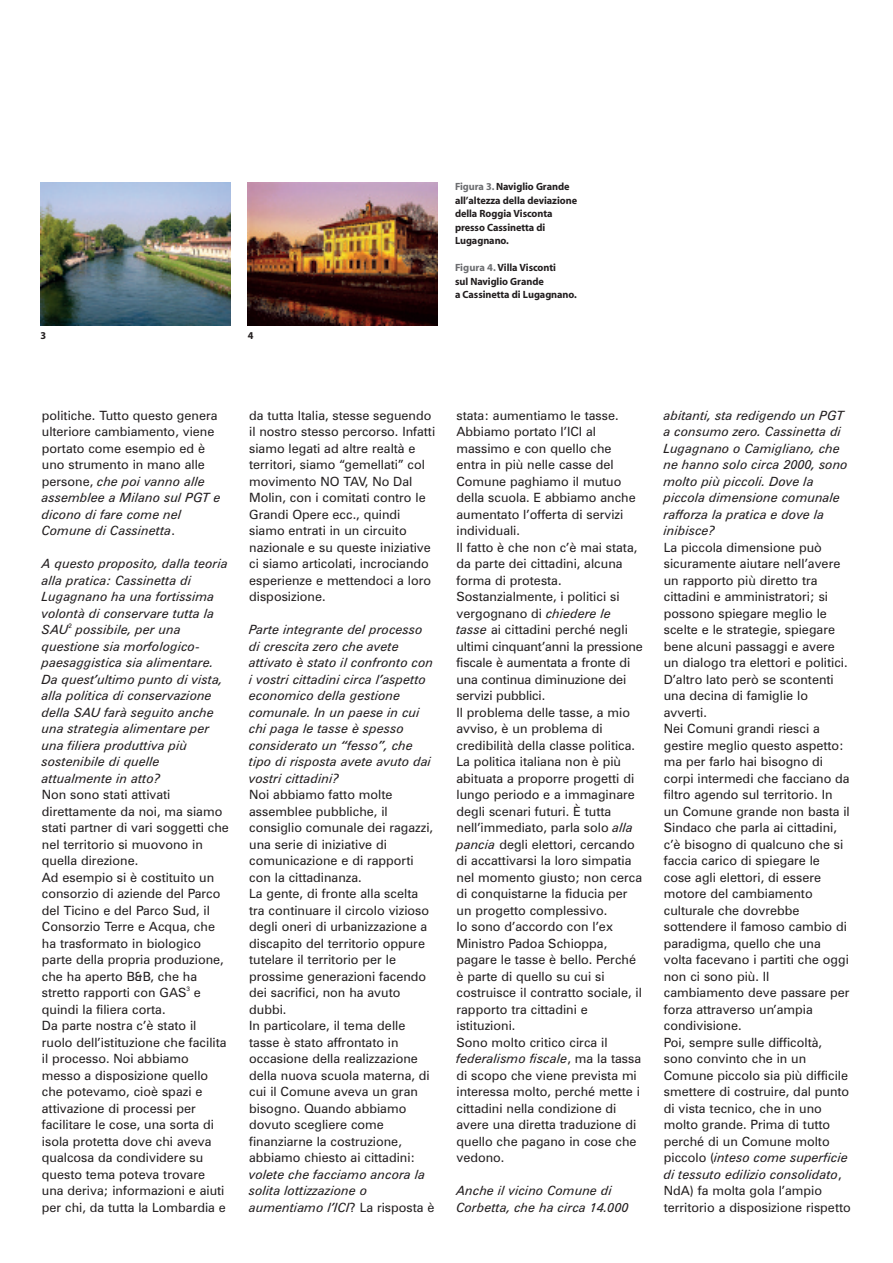
<style>
.page{position:relative;width:893px;height:1263px;background:#fff}
.page>*{position:absolute;margin:0;border:0;box-sizing:border-box;transform-origin:0 0}
.t1{font:12.75px/16.5px "Zurich BT";color:#231f20}
.t2{font:italic 12.75px/16.5px "Zurich BT";color:#231f20}
.t3{font:700 10.5px/13.5px "Myriad";letter-spacing:-.005em;color:#231f20}
.t4{font:6.3px "Zurich BT";color:#231f20}
.s1{color:#6c6d70}
.s2{font-style:italic}
.s3{font-style:normal}
</style>
<div class="page">
<img style="left:40px;top:183px;width:191px;height:143px">
<img style="left:248px;top:183px;width:190px;height:143px">
<p class="t3" style="left:40px;top:329px;width:7px">3</p>
<p class="t3" style="left:248px;top:329px;width:7px">4</p>
<p class="t3" style="left:455px;top:181px;width:124px"><span class="s1">Figura 3.</span> Naviglio Grande all’altezza della deviazione della Roggia Visconta presso Cassinetta di<br>Lugagnano.</p>
<p class="t3" style="left:455px;top:262px;width:123px"><span class="s1">Figura 4.</span> Villa Visconti<br>sul Naviglio Grande<br>a Cassinetta di Lugagnano.</p>
<p class="t1" style="left:42px;top:407px;width:180px">politiche. Tutto questo genera ulteriore cambiamento, viene portato come esempio ed è uno strumento in mano alle persone, <span class="s2">che poi vanno alle assemblee a Milano sul PGT e dicono di fare come nel<br>Comune di Cassinetta</span>.</p>
<p class="t2" style="left:42px;top:556px;width:188px">A questo proposito, dalla teoria alla pratica: Cassinetta di<br>Lugagnano ha una fortissima volontà di conservare tutta la<br>SAU</p>
<p class="t4" style="left:68px;top:622px;width:5px">2</p>
<p class="t2" style="left:42px;top:622px;width:182px;text-indent:34px">possibile, per una questione sia morfologico&shy;paesaggistica sia alimentare.<br>Da quest’ultimo punto di vista, alla politica di conservazione della SAU farà seguito anche una strategia alimentare per una filiera produttiva più sostenibile di quelle attualmente in atto?</p>
<p class="t1" style="left:42px;top:787px;width:189px">Non sono stati attivati direttamente da noi, ma siamo stati partner di vari soggetti che nel territorio si muovono in quella direzione.<br>Ad esempio si è costituito un consorzio di aziende del Parco del Ticino e del Parco Sud, il<br>Consorzio Terre e Acqua, che ha trasformato in biologico parte della propria produzione, che ha aperto B&amp;B, che ha stretto rapporti con GAS</p>
<p class="t4" style="left:186px;top:985px;width:5px">3</p>
<p class="t1" style="left:194px;top:985px;width:9px">e</p>
<p class="t1" style="left:42px;top:1001px;width:186px">quindi la filiera corta.<br>Da parte nostra c’è stato il ruolo dell’istituzione che facilita il processo. Noi abbiamo messo a disposizione quello che potevamo, cioè spazi e attivazione di processi per facilitare le cose, una sorta di isola protetta dove chi aveva qualcosa da condividere su questo tema poteva trovare una deriva; informazioni e aiuti per chi, da tutta la Lombardia e</p>
<p class="t1" style="left:249px;top:407px;width:187px">da tutta Italia, stesse seguendo il nostro stesso percorso. Infatti siamo legati ad altre realtà e territori, siamo “gemellati” col movimento NO TAV, No Dal<br>Molin, con i comitati contro le<br>Grandi Opere ecc., quindi siamo entrati in un circuito nazionale e su queste iniziative ci siamo articolati, incrociando esperienze e mettendoci a loro disposizione.</p>
<p class="t2" style="left:249px;top:622px;width:186px">Parte integrante del processo di crescita zero che avete attivato è stato il confronto con i vostri cittadini circa l’aspetto economico della gestione comunale. In un paese in cui chi paga le tasse è spesso considerato un “fesso”, che tipo di risposta avete avuto dai vostri cittadini?</p>
<p class="t1" style="left:249px;top:787px;width:185px">Noi abbiamo fatto molte assemblee pubbliche, il consiglio comunale dei ragazzi, una serie di iniziative di comunicazione e di rapporti con la cittadinanza.<br>La gente, di fronte alla scelta tra continuare il circolo vizioso degli oneri di urbanizzazione a discapito del territorio oppure tutelare il territorio per le prossime generazioni facendo dei sacrifici, non ha avuto dubbi.<br>In particolare, il tema delle tasse è stato affrontato in occasione della realizzazione della nuova scuola materna, di cui il Comune aveva un gran bisogno. Quando abbiamo dovuto scegliere come finanziarne la costruzione, abbiamo chiesto ai cittadini:</p>
<p class="t2" style="left:249px;top:1166px;width:187px">volete che facciamo ancora la solita lottizzazione o aumentiamo l’ICI<span class="s3">? La risposta è</span></p>
<p class="t1" style="left:456px;top:407px;width:188px">stata: aumentiamo le tasse.<br>Abbiamo portato l’ICI al massimo e con quello che entra in più nelle casse del<br>Comune paghiamo il mutuo della scuola. E abbiamo anche aumentato l’offerta di servizi individuali.<br>Il fatto è che non c’è mai stata, da parte dei cittadini, alcuna forma di protesta.<br>Sostanzialmente, i politici si vergognano di <span class="s2">chiedere le tasse</span> ai cittadini perché negli ultimi cinquant’anni la pressione fiscale è aumentata a fronte di una continua diminuzione dei servizi pubblici.<br>Il problema delle tasse, a mio avviso, è un problema di credibilità della classe politica.<br>La politica italiana non è più abituata a proporre progetti di lungo periodo e a immaginare degli scenari futuri. È tutta nell’immediato, parla solo <span class="s2">alla pancia</span> degli elettori, cercando di accattivarsi la loro simpatia nel momento giusto; non cerca di conquistarne la fiducia per un progetto complessivo.<br>Io sono d’accordo con l’ex<br>Ministro Padoa Schioppa, pagare le tasse è bello. Perché è parte di quello su cui si costruisce il contratto sociale, il rapporto tra cittadini e istituzioni.<br>Sono molto critico circa il <span class="s2">federalismo fiscale</span>, ma la tassa di scopo che viene prevista mi interessa molto, perché mette i cittadini nella condizione di avere una diretta traduzione di quello che pagano in cose che vedono.</p>
<p class="t2" style="left:456px;top:1183px;width:174px">Anche il vicino Comune di<br>Corbetta, che ha circa 14.000</p>
<p class="t2" style="left:664px;top:407px;width:186px">abitanti, sta redigendo un PGT a consumo zero. Cassinetta di<br>Lugagnano o Camigliano, che ne hanno solo circa 2000, sono molto più piccoli. Dove la piccola dimensione comunale rafforza la pratica e dove la inibisce?</p>
<p class="t1" style="left:664px;top:539px;width:188px">La piccola dimensione può sicuramente aiutare nell’avere un rapporto più diretto tra cittadini e amministratori; si possono spiegare meglio le scelte e le strategie, spiegare bene alcuni passaggi e avere un dialogo tra elettori e politici.<br>D’altro lato però se scontenti una decina di famiglie lo avverti.<br>Nei Comuni grandi riesci a gestire meglio questo aspetto: ma per farlo hai bisogno di corpi intermedi che facciano da filtro agendo sul territorio. In un Comune grande non basta il<br>Sindaco che parla ai cittadini, c’è bisogno di qualcuno che si faccia carico di spiegare le<br>cose agli elettori, di essere motore del cambiamento culturale che dovrebbe sottendere il famoso cambio di paradigma, quello che una volta facevano i partiti che oggi non ci sono più. Il cambiamento deve passare per forza attraverso un’ampia condivisione.<br>Poi, sempre sulle difficoltà, sono convinto che in un<br>Comune piccolo sia più difficile smettere di costruire, dal punto di vista tecnico, che in uno molto grande. Prima di tutto perché di un Comune molto piccolo (<span class="s2">inteso come superficie di tessuto edilizio consolidato</span>,<br>NdA) fa molta gola l’ampio territorio a disposizione rispetto</p>
</div>
